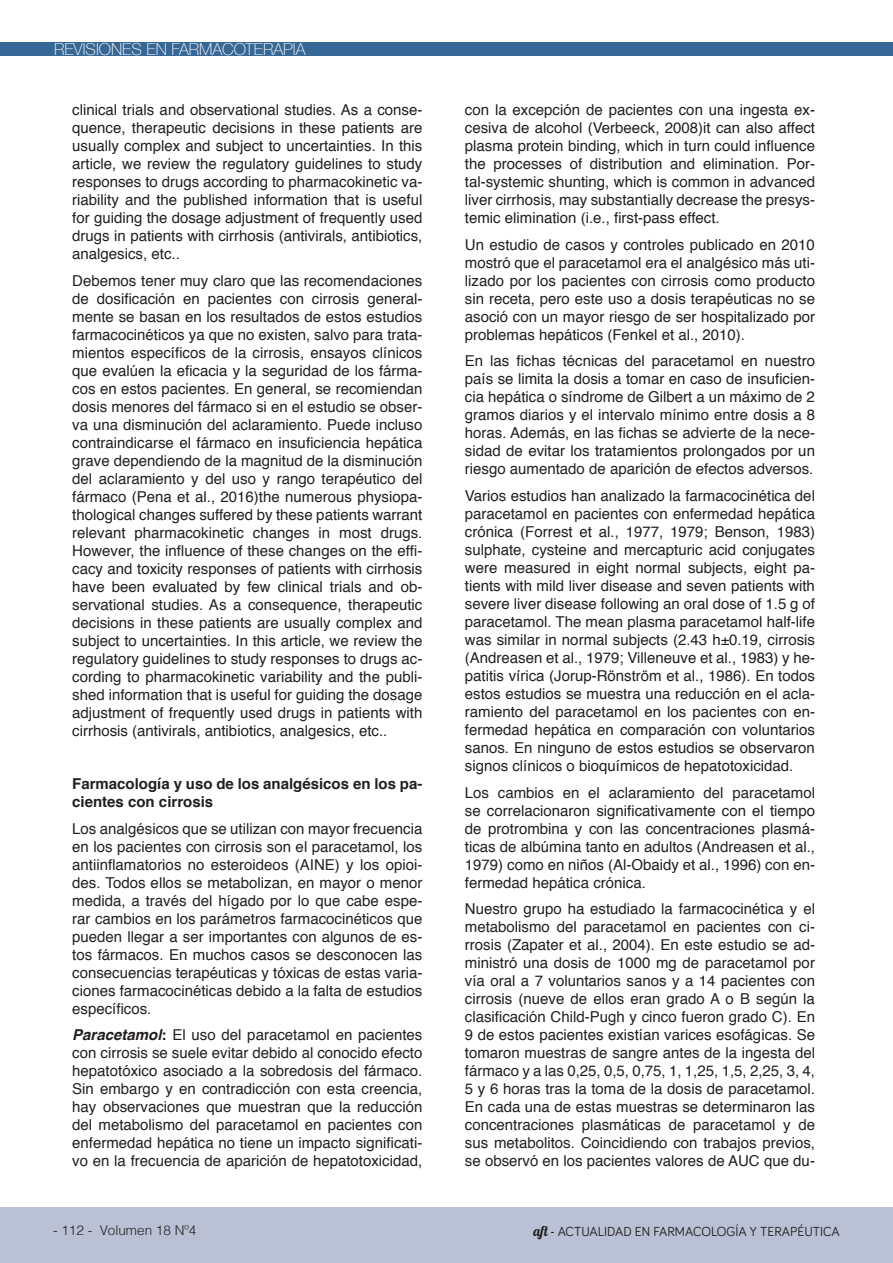
<style>
.page{position:relative;width:893px;height:1263px;background:#fff}
.page>*{position:absolute;margin:0;border:0;box-sizing:border-box;transform-origin:0 0}
.t1{font:100 16.5px "Helvetica Neue";color:#fff}
.t2{font:15px/18px "Helvetica";color:#231f20;text-align:justify}
.t3{font:700 15px/18px "Helvetica";color:#231f20}
.t4{font:13.5px "Bariol";color:#231f20}
.t5{font:300 13.5px "Helvetica";color:#231f20}
.s1{font-weight:700;font-style:italic}
.s2{font-weight:700}
.s3{font-family:"Arial"}
.s4{font-family:"Lobster 1.4"}
</style>
<div class="page">
<div style="left:0;top:42px;width:893px;height:13px;background:#366795"></div>
<div style="left:0;top:1207px;width:893px;height:56px;background:#bac1d5"></div>
<p class="t1" style="left:54px;top:37px;width:253px">REVISIONES EN FARMACOTERAPIA</p>
<p class="t2" style="left:72px;top:102px;width:352px">clinical trials and observational studies. As a conse&shy;quence, therapeutic decisions in these patients are usually complex and subject to uncertainties. In this article, we review the regulatory guidelines to study responses to drugs according to pharmacokinetic va&shy;riability and the published information that is useful for guiding the dosage adjustment of frequently used drugs in patients with cirrhosis (antivirals, antibiotics, analgesics, etc..</p>
<p class="t2" style="left:72px;top:272px;width:352px">Debemos tener muy claro que las recomendaciones de dosificación en pacientes con cirrosis general&shy;mente se basan en los resultados de estos estudios farmacocinéticos ya que no existen, salvo para trata&shy;mientos específicos de la cirrosis, ensayos clínicos que evalúen la eficacia y la seguridad de los fárma&shy;cos en estos pacientes. En general, se recomiendan dosis menores del fármaco si en el estudio se obser&shy;va una disminución del aclaramiento. Puede incluso contraindicarse el fármaco en insuficiencia hepática grave dependiendo de la magnitud de la disminución del aclaramiento y del uso y rango terapéutico del fármaco (Pena et al., 2016)the numerous physiopa&shy;thological changes suffered by these patients warrant relevant pharmacokinetic changes in most drugs.<br>However, the influence of these changes on the effi&shy;cacy and toxicity responses of patients with cirrhosis have been evaluated by few clinical trials and ob&shy;servational studies. As a consequence, therapeutic decisions in these patients are usually complex and subject to uncertainties. In this article, we review the regulatory guidelines to study responses to drugs ac&shy;cording to pharmacokinetic variability and the publi&shy;shed information that is useful for guiding the dosage adjustment of frequently used drugs in patients with cirrhosis (antivirals, antibiotics, analgesics, etc..</p>
<p class="t3" style="left:72px;top:775px;width:352px">Farmacología y uso de los analgésicos en los pa&shy;cientes con cirrosis</p>
<p class="t2" style="left:72px;top:820px;width:352px">Los analgésicos que se utilizan con mayor frecuencia en los pacientes con cirrosis son el paracetamol, los antiinflamatorios no esteroideos (AINE) y los opioi&shy;des. Todos ellos se metabolizan, en mayor o menor medida, a través del hígado por lo que cabe espe&shy;rar cambios en los parámetros farmacocinéticos que pueden llegar a ser importantes con algunos de es&shy;tos fármacos. En muchos casos se desconocen las consecuencias terapéuticas y tóxicas de estas varia&shy;ciones farmacocinéticas debido a la falta de estudios específicos.</p>
<p class="t2" style="left:72px;top:1026px;width:352px"><span class="s1">Paracetamol</span><span class="s2">:</span> El uso del paracetamol en pacientes con cirrosis se suele evitar debido al conocido efecto hepatotóxico asociado a la sobredosis del <span class="s3">fármaco.<br></span>Sin embargo y en contradicción con esta creencia, hay observaciones que muestran que la reducción del metabolismo del paracetamol en pacientes con enfermedad hepática no tiene un impacto significati&shy;vo en la frecuencia de aparición de hepatotoxicidad,</p>
<p class="t5" style="left:53px;top:1218px;width:145px">- 112 - Volumen 18 Nº4</p>
<p class="t2" style="left:465px;top:102px;width:352px">con la excepción de pacientes con una ingesta ex&shy;cesiva de alcohol (Verbeeck, 2008)it can also affect plasma protein binding, which in turn could influence the processes of distribution and elimination. Por&shy;tal-systemic shunting, which is common in advanced liver cirrhosis, may substantially decrease the presys&shy;temic elimination (i.e., first-pass effect.</p>
<p class="t2" style="left:465px;top:236px;width:352px">Un estudio de casos y controles publicado en 2010 mostró que el paracetamol era el analgésico más uti&shy;lizado por los pacientes con cirrosis como producto sin receta, pero este uso a dosis terapéuticas no se asoció con un mayor riesgo de ser hospitalizado por problemas hepáticos (Fenkel et al., 2010).</p>
<p class="t2" style="left:465px;top:353px;width:352px">En las fichas técnicas del paracetamol en nuestro país se limita la dosis a tomar en caso de insuficien&shy;cia hepática o síndrome de Gilbert a un máximo de 2 gramos diarios y el intervalo mínimo entre dosis a 8 horas. Además, en las fichas se advierte de la nece&shy;sidad de evitar los tratamientos prolongados por un riesgo aumentado de aparición de efectos adversos.</p>
<p class="t2" style="left:465px;top:487px;width:352px">Varios estudios han analizado la farmacocinética del paracetamol en pacientes con enfermedad hepática crónica (Forrest et al., 1977, 1979; Benson, 1983) sulphate, cysteine and mercapturic acid conjugates were measured in eight normal subjects, eight pa&shy;tients with mild liver disease and seven patients with severe liver disease following an oral dose of 1.5 g of paracetamol. The mean plasma paracetamol half-life was similar in normal subjects (2.43 h±0.19, cirrosis (Andreasen et al., 1979; Villeneuve et al., 1983) y he&shy;patitis v<span class="s3">írica</span> (Jorup-Rönström et al., 1986). En todos estos estudios se muestra una reducción en el acla&shy;ramiento del paracetamol en los pacientes con en&shy;fermedad hepática en comparación con voluntarios sanos. En ninguno de estos estudios se observaron signos clínicos o bioquímicos de hepatotoxicidad.</p>
<p class="t2" style="left:465px;top:784px;width:352px">Los cambios en el aclaramiento del paracetamol se correlacionaron significativamente con el tiempo de protrombina y con las concentraciones plasmá&shy;ticas de albúmina tanto en adultos (Andreasen et al., 1979) como en niños (Al-Obaidy et al., 1996) con en&shy;fermedad hepática crónica.</p>
<p class="t2" style="left:465px;top:900px;width:352px">Nuestro grupo ha estudiado la farmacocinética y el metabolismo del paracetamol en pacientes con ci&shy;rrosis (Zapater et al., 2004). En este estudio se ad&shy;ministró una dosis de 1000 mg de paracetamol por vía oral a 7 voluntarios sanos y a 14 pacientes con cirrosis (nueve de ellos eran grado A o B según la clasificación Child-Pugh y cinco fueron grado C). En 9 de estos pacientes existían varices esofágicas. Se tomaron muestras de sangre antes de la ingesta del fármaco y a las 0,25, 0,5, 0,75, 1, 1,25, 1,5, 2,25, 3, 4, 5 y 6 horas tras la toma de la dosis de paracetamol.<br>En cada una de estas muestras se determinaron las concentraciones plasmáticas de paracetamol y de sus metabolitos. Coincidiendo con trabajos previos, se observó en los pacientes valores de AUC que du-</p>
<p class="t4" style="left:533px;top:1222px;width:308px"><span class="s4">aft -</span> ACTUALIDAD EN FARMACOLOGÍA Y TERAPÉUTICA</p>
</div>
